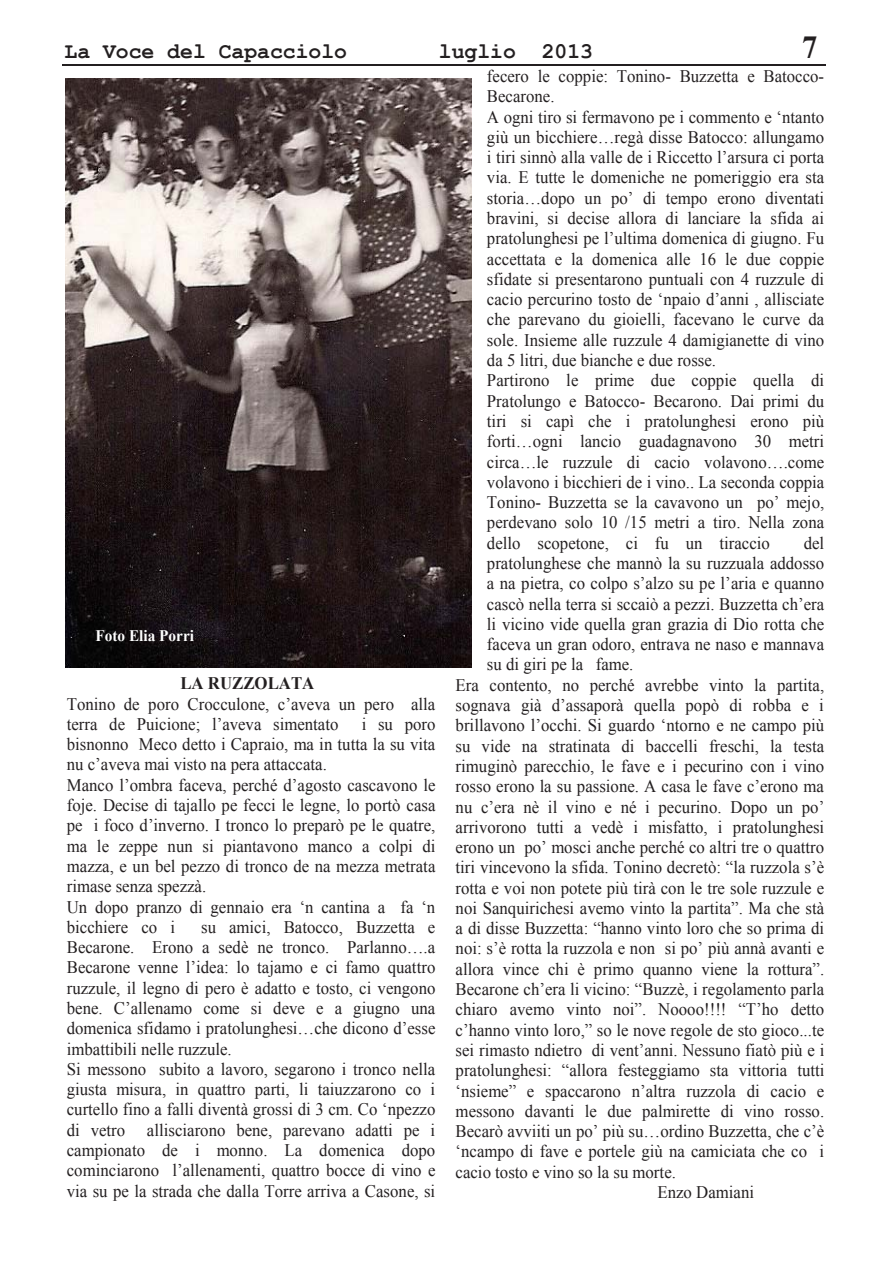
<style>
.page{position:relative;width:893px;height:1263px;background:#fff}
.page>*{position:absolute;margin:0;border:0;box-sizing:border-box;transform-origin:0 0}
.t1{font:700 32.1px "Times New Roman";color:#231f20;scale:.95 1}
.t2{font:700 22.5px "Courier New";color:#231f20;scale:.95 1}
.t3{font:17.55px/20.2px "Times New Roman";color:#231f20;scale:.95 1}
.t4{font:700 17.55px "Times New Roman";color:#231f20;scale:.95 1}
.t5{font:700 16.05px "Times New Roman";color:#fff;scale:.95 1}
</style>
<div class="page">
<hr style="left:62px;top:65px;width:763px;height:1px;background:#231f20">
<img style="left:66px;top:79px;width:405px;height:588px">
<p class="t2" style="left:65px;top:39px;width:299px">La Voce del Capacciolo</p>
<p class="t2" style="left:439px;top:39px;width:164px">luglio 2013</p>
<h1 class="t1" style="left:802px;top:29px;width:18px">7</h1>
<p class="t5" style="left:95px;top:627px;width:105px">Foto Elia Porri</p>
<p class="t4" style="left:180px;top:674px;width:143px">LA RUZZOLATA</p>
<p class="t3" style="left:67px;top:694px;width:389px">Tonino de poro Crocculone, c’aveva un pero alla terra de Puicione; l’aveva simentato</p>
<p class="t3" style="left:67px;top:714px;width:390px;text-indent:295px">i su poro bisnonno Meco detto i Capraio, ma in tutta la su vita nu c’aveva mai visto na pera attaccata.<br>Manco l’ombra faceva, perché d’agosto cascavono le foje. Decise di tajallo pe fecci le legne, lo portò casa pe i foco d’inverno. I tronco lo preparò pe le quatre, ma le zeppe nun si piantavono manco a colpi di mazza, e un bel pezzo di tronco de na mezza metrata rimase senza spezzà.<br>Un dopo pranzo di gennaio era ‘n cantina a fa ‘n bicchiere co i</p>
<p class="t3" style="left:67px;top:917px;width:390px;text-indent:134px">su amici, Batocco, Buzzetta e Becarone. Erono a sedè ne tronco. Parlanno….a Becarone venne l’idea: lo tajamo e ci famo quattro ruzzule, il legno di pero è adatto e tosto, ci vengono bene. C’allenamo come si deve e a giugno una domenica sfidamo i pratolunghesi…che dicono d’esse imbattibili nelle ruzzule.<br>Si messono subito a lavoro, segarono i tronco nella giusta misura, in quattro parti, li taiuzzarono co i curtello fino a falli diventà grossi di 3 cm. Co ‘npezzo di vetro allisciarono bene, parevano adatti pe i campionato de i monno. La domenica dopo cominciarono l’allenamenti, quattro bocce di vino e via su pe la strada che dalla Torre arriva a Casone, si</p>
<p class="t3" style="left:487px;top:66px;width:357px">fecero le coppie: Tonino- Buzzetta e Batocco-Becarone.<br>A ogni tiro si fermavono pe i commento e ‘ntanto giù un bicchiere…regà disse Batocco: allungamo i tiri sinnò alla valle de i Riccetto l’arsura ci porta via. E tutte le domeniche ne pomeriggio era sta storia…dopo un po’ di tempo erono diventati bravini, si decise allora di lanciare la sfida ai pratolunghesi pe l’ultima domenica di giugno. Fu accettata e la domenica alle 16 le due coppie sfidate si presentarono puntuali con 4 ruzzule di cacio percurino tosto de ‘npaio d’anni , allisciate che parevano du gioielli, facevano le curve da sole. Insieme alle ruzzule 4 damigianette di vino da 5 litri, due bianche e due rosse.<br>Partirono le prime due coppie quella di Pratolungo e Batocco- Becarono. Dai primi du tiri si capì che i pratolunghesi erono più forti…ogni lancio guadagnavono 30 metri circa…le ruzzule di cacio volavono….come volavono i bicchieri de i vino.. La seconda coppia Tonino- Buzzetta se la cavavono un po’ mejo, perdevano solo 10 /15 metri a tiro. Nella zona dello scopetone, ci fu un tiraccio</p>
<p class="t3" style="left:804px;top:533px;width:23px">del</p>
<p class="t3" style="left:487px;top:553px;width:356px">pratolunghese che mannò la su ruzzuala addosso</p>
<p class="t3" style="left:487px;top:573px;width:356px">a na pietra, co colpo s’alzo su pe l’aria e quanno</p>
<p class="t3" style="left:487px;top:593px;width:357px">cascò nella terra si sccaiò a pezzi. Buzzetta ch’era</p>
<p class="t3" style="left:487px;top:614px;width:357px">li vicino vide quella gran grazia di Dio rotta che</p>
<p class="t3" style="left:487px;top:634px;width:356px">faceva un gran odoro, entrava ne naso e mannava</p>
<p class="t3" style="left:487px;top:654px;width:156px">su di giri pe la fame.</p>
<p class="t3" style="left:456px;top:675px;width:389px">Era contento, no perché avrebbe vinto la partita,</p>
<p class="t3" style="left:456px;top:695px;width:389px">sognava già d’assaporà quella popò di robba e i</p>
<p class="t3" style="left:456px;top:715px;width:390px">brillavono l’occhi. Si guardo ‘ntorno e ne campo più</p>
<p class="t3" style="left:456px;top:736px;width:390px">su vide na stratinata di baccelli freschi, la testa</p>
<p class="t3" style="left:456px;top:756px;width:389px">rimuginò parecchio, le fave e i pecurino con i vino</p>
<p class="t3" style="left:456px;top:776px;width:389px">rosso erono la su passione. A casa le fave c’erono ma</p>
<p class="t3" style="left:456px;top:796px;width:390px">nu c’era nè il vino e né i pecurino. Dopo un po’</p>
<p class="t3" style="left:456px;top:817px;width:390px">arrivorono tutti a vedè i misfatto, i pratolunghesi</p>
<p class="t3" style="left:456px;top:837px;width:389px">erono un po’ mosci anche perché co altri tre o quattro</p>
<p class="t3" style="left:456px;top:857px;width:389px">tiri vincevono la sfida. Tonino decretò: “la ruzzola s’è</p>
<p class="t3" style="left:456px;top:878px;width:389px">rotta e voi non potete più tirà con le tre sole ruzzule e</p>
<p class="t3" style="left:456px;top:898px;width:390px">noi Sanquirichesi avemo vinto la partita”. Ma che stà</p>
<p class="t3" style="left:456px;top:918px;width:390px">a di disse Buzzetta: “hanno vinto loro che so prima di</p>
<p class="t3" style="left:456px;top:938px;width:389px">noi: s’è rotta la ruzzola e non si po’ più annà avanti e</p>
<p class="t3" style="left:456px;top:959px;width:389px">allora vince chi è primo quanno viene la rottura”.</p>
<p class="t3" style="left:456px;top:979px;width:390px">Becarone ch’era li vicino: “Buzzè, i regolamento parla</p>
<p class="t3" style="left:456px;top:999px;width:390px">chiaro avemo vinto noi”. Noooo!!!! “T’ho detto</p>
<p class="t3" style="left:456px;top:1020px;width:389px">c’hanno vinto loro,” so le nove regole de sto gioco...te</p>
<p class="t3" style="left:456px;top:1040px;width:390px">sei rimasto ndietro di vent’anni. Nessuno fiatò più e i</p>
<p class="t3" style="left:456px;top:1060px;width:390px">pratolunghesi: “allora festeggiamo sta vittoria tutti</p>
<p class="t3" style="left:456px;top:1080px;width:390px">‘nsieme” e spaccarono n’altra ruzzola di cacio e</p>
<p class="t3" style="left:456px;top:1101px;width:389px">messono davanti le due palmirette di vino rosso.</p>
<p class="t3" style="left:456px;top:1121px;width:390px">Becarò avviiti un po’ più su…ordino Buzzetta, che c’è</p>
<p class="t3" style="left:456px;top:1141px;width:389px">‘ncampo di fave e portele giù na camiciata che co i</p>
<p class="t3" style="left:456px;top:1162px;width:233px">cacio tosto e vino so la su morte.</p>
<p class="t3" style="left:657px;top:1182px;width:103px">Enzo Damiani</p>
</div>
